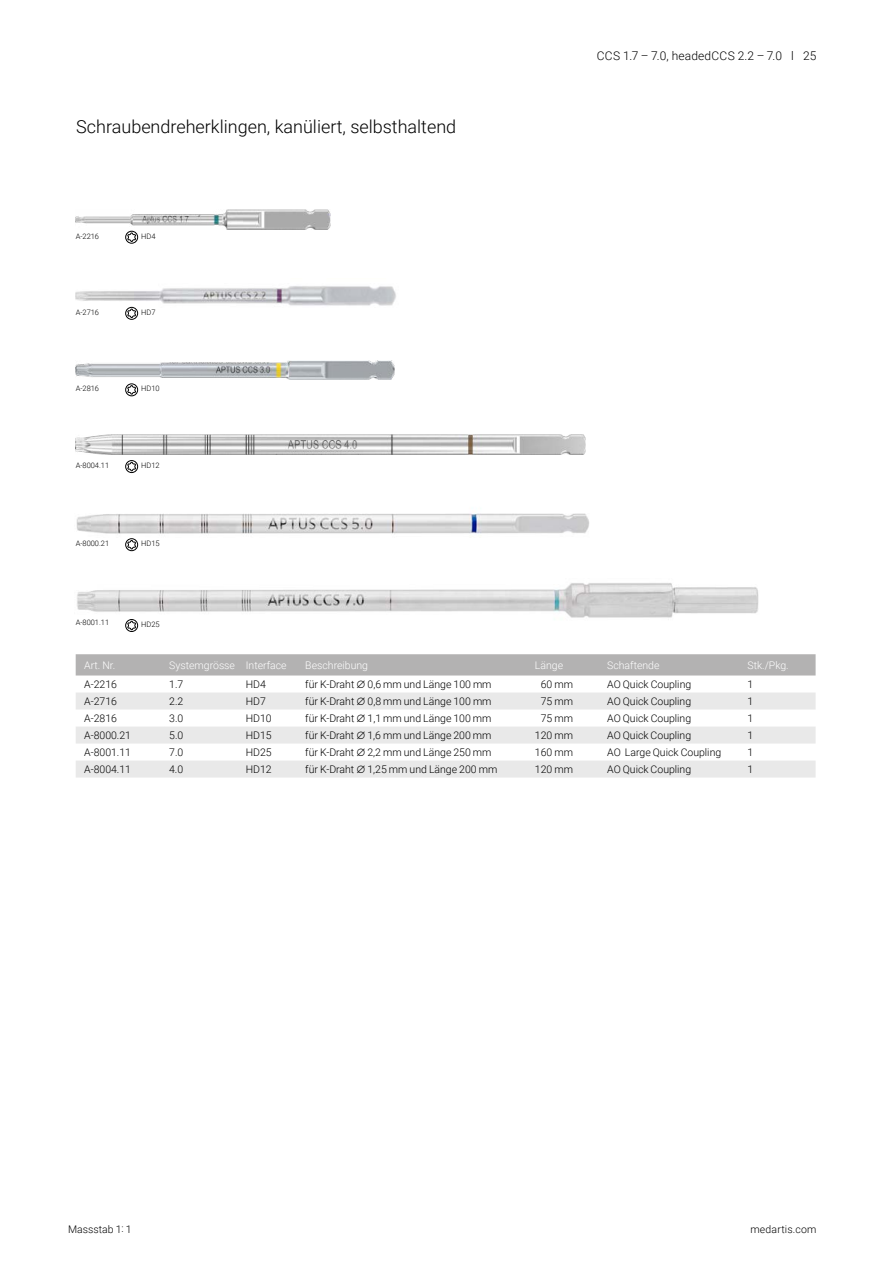
<style>
.page{position:relative;width:893px;height:1263px;background:#fff}
.page>*{position:absolute;margin:0;border:0;box-sizing:border-box;transform-origin:0 0}
.t1{font:300 18px "Roboto";color:#000}
.t2{font:300 12px "Roboto";letter-spacing:.015em;color:#000}
.t3{font:300 10.5px "Roboto";color:#000}
.t4{font:300 10.5px "Roboto";color:#fff}
.t5{font:300 10.5px "Roboto";letter-spacing:.02em;color:#000}
.t6{font:300 7.5px "Roboto";color:#000}
</style>
<div class="page">
<img style="left:76px;top:286px;width:320px;height:23px">
<img style="left:76px;top:435px;width:510px;height:20px">
<img style="left:77px;top:583px;width:682px;height:37px">
<img style="left:76px;top:513px;width:513px;height:21px">
<img style="left:76px;top:209px;width:255px;height:20px">
<img style="left:76px;top:360px;width:319px;height:20px">
<svg style="left:76px;top:692px;width:740px;height:85px;fill:#e9e9e9"></svg>
<div style="left:125px;top:307px;width:13px;height:13px;border:1px solid #000;border-radius:50%"></div>
<svg style="left:127px;top:308px;width:9px;height:10px"></svg>
<div style="left:125px;top:231px;width:13px;height:12px;border:1px solid #000;border-radius:50%"></div>
<svg style="left:127px;top:232px;width:9px;height:10px"></svg>
<div style="left:125px;top:384px;width:13px;height:12px;border:1px solid #000;border-radius:50%"></div>
<svg style="left:127px;top:385px;width:9px;height:9px"></svg>
<div style="left:125px;top:460px;width:13px;height:13px;border:1px solid #000;border-radius:50%"></div>
<svg style="left:127px;top:461px;width:9px;height:10px"></svg>
<div style="left:125px;top:538px;width:13px;height:13px;border:1px solid #000;border-radius:50%"></div>
<svg style="left:127px;top:539px;width:9px;height:10px"></svg>
<div style="left:125px;top:619px;width:13px;height:13px;border:1px solid #000;border-radius:50%"></div>
<svg style="left:127px;top:620px;width:9px;height:10px"></svg>
<svg style="left:76px;top:654px;width:740px;height:22px;background:#b5b4b4"></svg>
<svg style="left:357px;top:697px;width:8px;height:8px"></svg>
<svg style="left:357px;top:714px;width:8px;height:8px"></svg>
<svg style="left:357px;top:731px;width:8px;height:8px"></svg>
<svg style="left:357px;top:748px;width:8px;height:8px"></svg>
<svg style="left:357px;top:765px;width:8px;height:8px"></svg>
<h1 class="t1" style="left:76px;top:114px;width:381px">Schraubendreherklingen, kanüliert, selbsthaltend</h1>
<p class="t6" style="left:76px;top:231px;width:25px">A-2216</p>
<p class="t6" style="left:141px;top:231px;width:16px">HD4</p>
<p class="t6" style="left:76px;top:307px;width:25px">A-2716</p>
<p class="t6" style="left:141px;top:307px;width:16px">HD7</p>
<p class="t6" style="left:76px;top:383px;width:25px">A-2816</p>
<p class="t6" style="left:141px;top:383px;width:20px">HD10</p>
<p class="t6" style="left:76px;top:460px;width:35px">A-8004.11</p>
<p class="t6" style="left:141px;top:460px;width:20px">HD12</p>
<p class="t6" style="left:76px;top:538px;width:35px">A-8000.21</p>
<p class="t6" style="left:141px;top:538px;width:20px">HD15</p>
<p class="t6" style="left:76px;top:617px;width:35px">A-8001.11</p>
<p class="t6" style="left:141px;top:619px;width:20px">HD25</p>
<p class="t2" style="left:597px;top:47px;width:221px">CCS 1.7 – 7.0, headedCCS 2.2 – 7.0 l 25</p>
<p class="t4" style="left:84px;top:657px;width:33px">Art. Nr.</p>
<p class="t4" style="left:169px;top:657px;width:119px">Systemgrösse Interface</p>
<p class="t4" style="left:305px;top:657px;width:64px">Beschreibung</p>
<p class="t4" style="left:535px;top:657px;width:30px">Länge</p>
<p class="t4" style="left:607px;top:657px;width:54px">Schaftende</p>
<p class="t4" style="left:747px;top:657px;width:43px">Stk./Pkg.</p>
<p class="t3" style="left:84px;top:677px;width:34px">A-2216</p>
<p class="t3" style="left:169px;top:677px;width:16px">1.7</p>
<p class="t3" style="left:246px;top:677px;width:22px">HD4</p>
<p class="t3" style="left:305px;top:677px;width:51px">für K-Draht</p>
<p class="t3" style="left:368px;top:677px;width:126px">0,6 mm und Länge 100 mm</p>
<p class="t3" style="left:541px;top:677px;width:34px">60 mm</p>
<p class="t3" style="left:607px;top:677px;width:86px">AO Quick Coupling</p>
<p class="t3" style="left:747px;top:677px;width:7px">1</p>
<p class="t3" style="left:84px;top:694px;width:34px">A-2716</p>
<p class="t3" style="left:169px;top:694px;width:16px">2.2</p>
<p class="t3" style="left:246px;top:694px;width:22px">HD7</p>
<p class="t3" style="left:305px;top:694px;width:51px">für K-Draht</p>
<p class="t3" style="left:367px;top:694px;width:126px">0,8 mm und Länge 100 mm</p>
<p class="t3" style="left:541px;top:694px;width:34px">75 mm</p>
<p class="t3" style="left:607px;top:694px;width:86px">AO Quick Coupling</p>
<p class="t3" style="left:747px;top:694px;width:7px">1</p>
<p class="t3" style="left:84px;top:711px;width:34px">A-2816</p>
<p class="t3" style="left:169px;top:711px;width:16px">3.0</p>
<p class="t3" style="left:246px;top:711px;width:27px">HD10</p>
<p class="t3" style="left:305px;top:711px;width:51px">für K-Draht</p>
<p class="t3" style="left:367px;top:711px;width:126px">1,1 mm und Länge 100 mm</p>
<p class="t3" style="left:541px;top:711px;width:34px">75 mm</p>
<p class="t3" style="left:607px;top:711px;width:86px">AO Quick Coupling</p>
<p class="t3" style="left:747px;top:711px;width:7px">1</p>
<p class="t3" style="left:84px;top:728px;width:48px">A-8000.21</p>
<p class="t3" style="left:169px;top:728px;width:16px">5.0</p>
<p class="t3" style="left:246px;top:728px;width:27px">HD15</p>
<p class="t3" style="left:305px;top:728px;width:51px">für K-Draht</p>
<p class="t3" style="left:367px;top:728px;width:126px">1,6 mm und Länge 200 mm</p>
<p class="t3" style="left:535px;top:728px;width:40px">120 mm</p>
<p class="t3" style="left:607px;top:728px;width:86px">AO Quick Coupling</p>
<p class="t3" style="left:747px;top:728px;width:7px">1</p>
<p class="t3" style="left:84px;top:745px;width:48px">A-8001.11</p>
<p class="t3" style="left:169px;top:745px;width:16px">7.0</p>
<p class="t3" style="left:246px;top:745px;width:27px">HD25</p>
<p class="t3" style="left:305px;top:745px;width:51px">für K-Draht</p>
<p class="t3" style="left:367px;top:745px;width:126px">2,2 mm und Länge 250 mm</p>
<p class="t3" style="left:535px;top:745px;width:40px">160 mm</p>
<p class="t3" style="left:607px;top:745px;width:116px">AO Large Quick Coupling</p>
<p class="t3" style="left:747px;top:745px;width:7px">1</p>
<p class="t3" style="left:84px;top:762px;width:48px">A-8004.11</p>
<p class="t3" style="left:169px;top:762px;width:16px">4.0</p>
<p class="t3" style="left:246px;top:762px;width:27px">HD12</p>
<p class="t3" style="left:305px;top:762px;width:51px">für K-Draht</p>
<p class="t3" style="left:367px;top:762px;width:131px">1,25 mm und Länge 200 mm</p>
<p class="t3" style="left:535px;top:762px;width:40px">120 mm</p>
<p class="t3" style="left:607px;top:762px;width:86px">AO Quick Coupling</p>
<p class="t3" style="left:747px;top:762px;width:7px">1</p>
<p class="t3" style="left:68px;top:1221px;width:65px">Massstab 1: 1</p>
<p class="t5" style="left:750px;top:1221px;width:67px">medartis.com</p>
</div>
